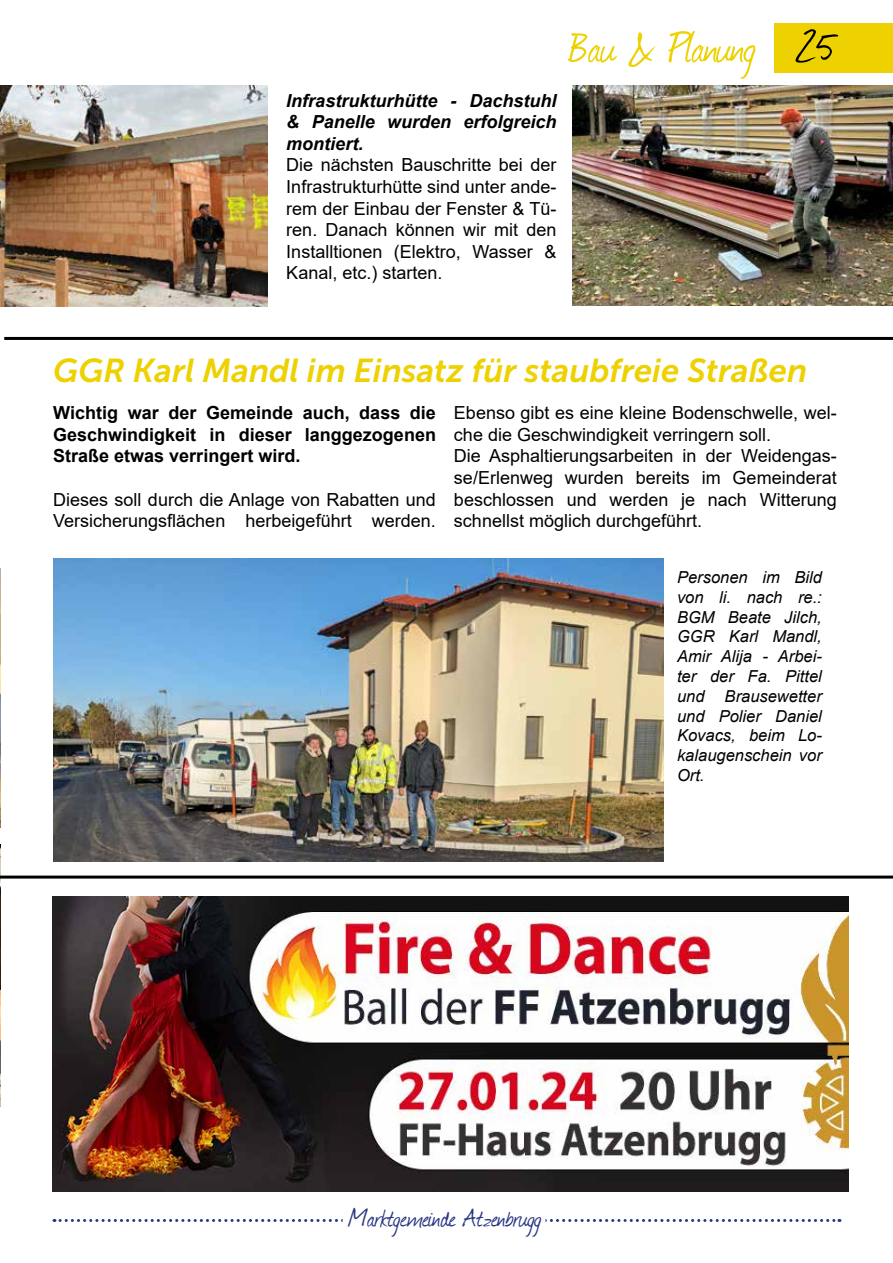
<style>
.page{position:relative;width:893px;height:1263px;background:#fff}
.page>*{position:absolute;margin:0;border:0;box-sizing:border-box;transform-origin:0 0}
.t1{font:51px "Journal";color:#edd100}
.t2{font:italic 33px "Museo Sans 700";color:#edd100}
.t3{font:30px "Journal";color:#283583}
.t4{font:18px/21.6px "Arial";color:#000}
.t5{font:700 18px/21.6px "Arial";color:#000;text-align:justify}
.t6{font:italic 700 18px/21.6px "Arial";color:#000;text-align:justify}
.t7{font:italic 16.5px/19.8px "Arial";color:#000;text-align:justify}
.s1{color:#000}
</style>
<div class="page">
<svg style="left:54px;top:1219px;width:786px;height:3px"></svg>
<div style="left:774px;top:23px;width:119px;height:49px;background:#edd100"></div>
<img style="left:53px;top:558px;width:610px;height:303px">
<div style="left:343px;top:1202px;width:202px;height:33px;background:#fff"></div>
<img style="left:0;top:845px;width:1px;height:261px">
<img style="left:572px;top:85px;width:321px;height:220px">
<img style="left:1px;top:85px;width:267px;height:221px">
<img style="left:0;top:568px;width:1px;height:260px">
<img style="left:52px;top:897px;width:797px;height:294px">
<hr style="left:0;top:875px;width:893px;height:3px;background:#000">
<hr style="left:4px;top:337px;width:889px;height:3px;background:#000">
<p class="t6" style="left:286px;top:90px;width:272px">Infrastrukturhütte - Dachstuhl &amp; Panelle wurden erfolgreich montiert.</p>
<p class="t4" style="left:286px;top:154px;width:272px;text-align:justify">Die nächsten Bauschritte bei der Infrastrukturhütte sind unter ande&shy;rem der Einbau der Fenster &amp; Tü&shy;ren. Danach können wir mit den Installtionen (Elektro, Wasser &amp; Kanal, etc.) starten.</p>
<h1 class="t1" style="left:569px;top:12px;width:270px">Bau &amp; Planung <span class="s1">25</span></h1>
<h2 class="t2" style="left:53px;top:352px;width:755px">GGR Karl Mandl im Einsatz für staubfreie Straßen</h2>
<p class="t5" style="left:53px;top:402px;width:384px">Wichtig war der Gemeinde auch, dass die Geschwindigkeit in dieser langgezogenen Straße etwas verringert wird.</p>
<p class="t4" style="left:53px;top:488px;width:384px">Dieses soll durch die Anlage von Rabatten und<br>Versicherungsflächen herbeigeführt werden.</p>
<p class="t4" style="left:454px;top:402px;width:384px">Ebenso gibt es eine kleine Bodenschwelle, wel&shy;che die Geschwindigkeit verringern soll.<br>Die Asphaltierungsarbeiten in der Weidengas&shy;se/Erlenweg wurden bereits im Gemeinderat beschlossen und werden je nach Witterung schnellst möglich durchgeführt.</p>
<p class="t7" style="left:677px;top:567px;width:146px">Personen im Bild von li. nach re.:<br>BGM Beate Jilch, GGR Karl Mandl, Amir Alija - Arbei&shy;ter der Fa. Pittel und Brausewetter und Polier Daniel Kovacs, beim Lo&shy;kalaugenschein vor Ort.</p>
<h3 class="t3" style="left:349px;top:1198px;width:194px">Marktgemeinde Atzenbrugg</h3>
</div>
